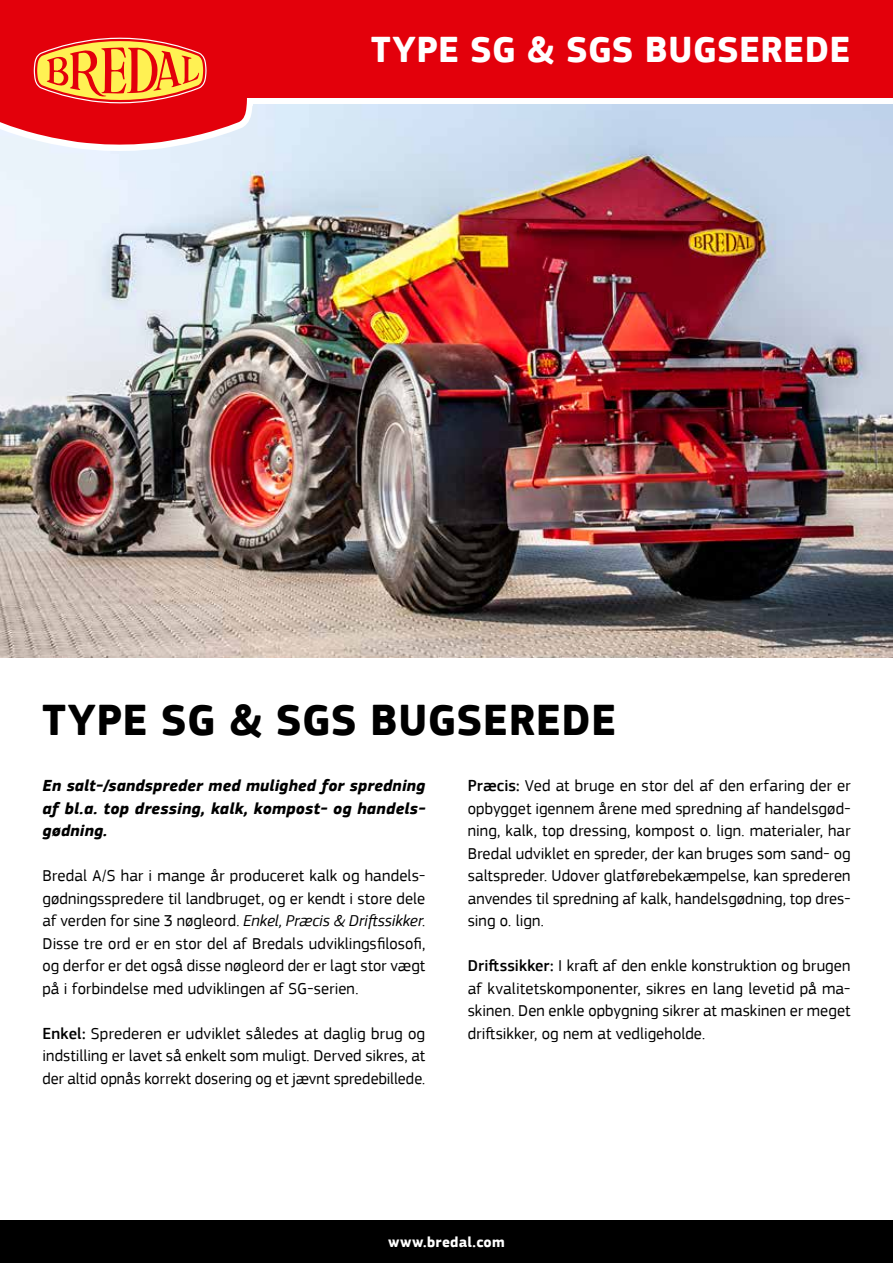
<style>
.page{position:relative;width:893px;height:1263px;background:#fff}
.page>*{position:absolute;margin:0;border:0;box-sizing:border-box;transform-origin:0 0}
.t1{font:700 45px "PF Square Sans Pro";letter-spacing:.005em;color:#000}
.t2{font:700 37.5px "PF Square Sans Pro";letter-spacing:.005em;color:#fff}
.t3{font:16.5px/22.5px "PF Square Sans Pro";letter-spacing:.005em;color:#000;text-align:justify}
.t4{font:italic 700 16.5px/22.5px "PF Square Sans Pro";letter-spacing:.015em;color:#000;text-align:justify}
.t5{font:700 15px "PF Square Sans Pro";letter-spacing:.015em;color:#fff}
.s1{font-style:italic}
.s2{font-weight:500}
</style>
<div class="page">
<img style="left:0;top:104px;width:893px;height:553px">
<div style="left:0;top:1220px;width:893px;height:43px;background:#000"></div>
<img style="left:0;top:104px;width:258px;height:539px">
<div style="left:0;top:0;width:893px;height:98px;background:#e3000b"></div>
<img style="left:30px;top:146px;width:180px;height:271px">
<svg style="left:33px;top:37px;width:175px;height:259px;background:#dcdfe8"></svg>
<svg style="left:0;top:41px;width:247px;height:105px"></svg>
<h2 class="t2" style="left:371px;top:27px;width:481px">TYPE SG &amp; SGS BUGSEREDE</h2>
<h1 class="t1" style="left:43px;top:693px;width:575px">TYPE SG &amp; SGS BUGSEREDE</h1>
<p class="t4" style="left:43px;top:775px;width:384px">En salt-/sandspreder med mulighed for spredning af bl.a. top dressing, kalk, kompost- og handels&shy;gødning.</p>
<p class="t3" style="left:43px;top:865px;width:384px">Bredal A/S har i mange år produceret kalk og handels&shy;gødningsspredere til landbruget, og er kendt i store dele af verden for sine 3 nøgleord. <span class="s1">Enkel, Præcis &amp; Driftssikker</span>.<br>Disse tre ord er en stor del af Bredals udviklingsfilosofi, og derfor er det også disse nøgleord der er lagt stor vægt på i forbindelse med udviklingen af SG-serien.</p>
<p class="t3" style="left:43px;top:1022px;width:384px"><span class="s2">Enkel:</span> Sprederen er udviklet således at daglig brug og indstilling er lavet så enkelt som muligt. Derved sikres, at der altid opnås korrekt dosering og et jævnt spredebillede.</p>
<p class="t3" style="left:468px;top:775px;width:384px"><span class="s2">Præcis:</span> Ved at bruge en stor del af den erfaring der er opbygget igennem årene med spredning af handelsgød&shy;ning, kalk, top dressing, kompost o. lign. materialer, har Bredal udviklet en spreder, der kan bruges som sand- og saltspreder. Udover glatførebekæmpelse, kan sprederen anvendes til spredning af kalk, handelsgødning, top dres&shy;sing o. lign.</p>
<p class="t3" style="left:468px;top:955px;width:384px"><span class="s2">Driftssikker:</span> I kraft af den enkle konstruktion og brugen af kvalitetskomponenter, sikres en lang levetid på ma&shy;skinen. Den enkle opbygning sikrer at maskinen er meget driftsikker, og nem at vedligeholde.</p>
<p class="t5" style="left:388px;top:1232px;width:118px">www.bredal.com</p>
</div>
